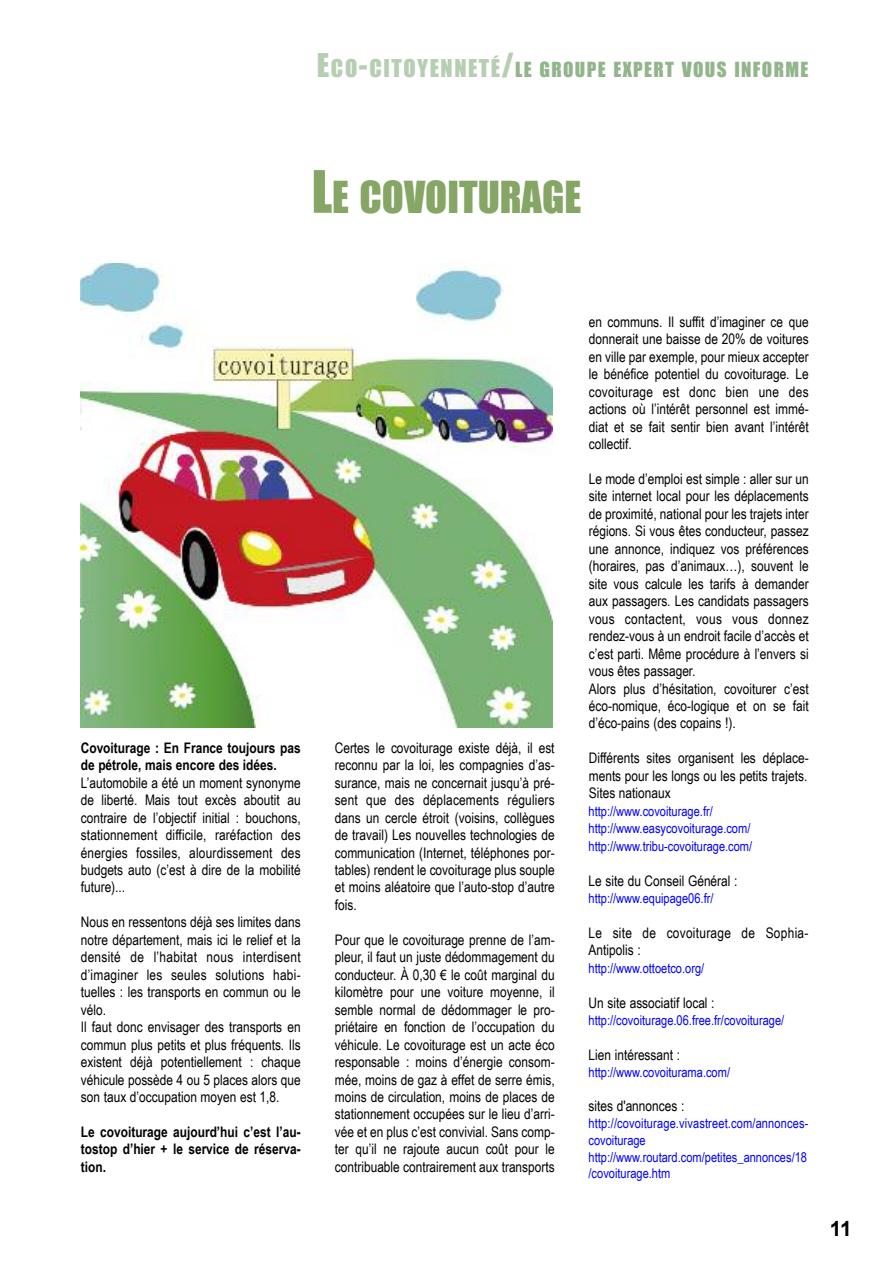
<style>
.page{position:relative;width:893px;height:1263px;background:#fff}
.page>*{position:absolute;margin:0;border:0;box-sizing:border-box;transform-origin:0 0}
.t1{font:40.5px "Impact";color:#85a665}
.t2{font:700 21px "Arial";color:#000}
.t3{font:19.2px "Impact";letter-spacing:.07em;color:#92b58c}
.t4{font:14.55px/17.4px "Arial Narrow";color:#000;text-align:justify}
.t5{font:700 14.55px/17.4px "Arial Narrow";color:#000}
.t6{font:14.55px/17.4px "Arial Narrow";letter-spacing:.02em;color:#000}
.t7{font:13.5px/16.6px "Arial Narrow";color:#00f}
.s1{font-size:30px;color:#b6ceb2}
.s2{font-size:22.5px;color:#b6ceb2}
.s3{font-size:54px}
</style>
<div class="page">
<img style="left:81px;top:263px;width:471px;height:464px">
<h3 class="t3" style="left:317px;top:57px;width:493px"><span class="s1">E</span><span class="s2">CO</span><span class="s1">-</span><span class="s2">CITOYENNETÉ</span><span class="s1">/</span>LE GROUPE EXPERT VOUS INFORME</h3>
<h1 class="t1" style="left:312px;top:172px;width:271px"><span class="s3">L</span>E COVOITURAGE</h1>
<p class="t5" style="left:81px;top:739px;width:221px">Covoiturage : en France toujours pas de pétrole, mais encore des idées.</p>
<p class="t4" style="left:81px;top:774px;width:221px">L’automobile a été un moment synonyme de liberté. Mais tout excès aboutit au contraire de l’objectif initial : bouchons, stationnement difficile, raréfaction des énergies fossiles, alourdissement des budgets auto (c’est à dire de la mobilité future)...</p>
<p class="t4" style="left:81px;top:913px;width:221px;text-align:left">Nous en ressentons déjà ses limites dans notre département, mais ici le relief et la densité de l’habitat nous interdisent d’imaginer les seules solutions habi&shy;tuelles : les transports en commun ou le vélo.<br>Il faut donc envisager des transports en commun plus petits et plus fréquents. Ils existent déjà potentiellement : chaque véhicule possède 4 ou 5 places alors que son taux d’occupation moyen est 1,8.</p>
<p class="t5" style="left:81px;top:1123px;width:221px;text-align:justify">le covoiturage aujourd’hui c’est l’au&shy;tostop d’hier + le service de réserva&shy;tion.</p>
<p class="t4" style="left:335px;top:739px;width:221px">Certes le covoiturage existe déjà, il est reconnu par la loi, les compagnies d’as&shy;surance, mais ne concernait jusqu’à pré&shy;sent que des déplacements réguliers dans un cercle étroit (voisins, collègues de travail) Les nouvelles technologies de communication (Internet, téléphones por&shy;tables) rendent le covoiturage plus souple et moins aléatoire que l’auto-stop d’autre fois.</p>
<p class="t4" style="left:335px;top:931px;width:221px">Pour que le covoiturage prenne de l’am&shy;pleur, il faut un juste dédommagement du conducteur. À 0,30 € le coût marginal du kilomètre pour une voiture moyenne, il semble normal de dédommager le pro&shy;priétaire en fonction de l’occupation du véhicule. Le covoiturage est un acte éco responsable : moins d’énergie consom&shy;mée, moins de gaz à effet de serre émis, moins de circulation, moins de places de stationnement occupées sur le lieu d’arri&shy;vée et en plus c’est convivial. Sans comp&shy;ter qu’il ne rajoute aucun coût pour le contribuable contrairement aux transports</p>
<p class="t4" style="left:589px;top:313px;width:221px">en communs. Il suffit d’imaginer ce que donnerait une baisse de 20% de voitures en ville par exemple, pour mieux accepter le bénéfice potentiel du covoiturage. Le covoiturage est donc bien une des actions où l’intérêt personnel est immé&shy;diat et se fait sentir bien avant l’intérêt collectif.</p>
<p class="t4" style="left:589px;top:470px;width:221px;text-align:left">Le mode d’emploi est simple : aller sur un site internet local pour les déplacements de proximité, national pour les trajets inter régions. Si vous êtes conducteur, passez une annonce, indiquez vos préférences (horaires, pas d’animaux…), souvent le site vous calcule les tarifs à demander aux passagers. Les candidats passagers vous contactent, vous vous donnez rendez-vous à un endroit facile d’accès et c’est parti. Même procédure à l’envers si vous êtes passager.<br>Alors plus d’hésitation, covoiturer c’est éco-nomique, éco-logique et on se fait d’éco-pains (des copains !).</p>
<p class="t4" style="left:589px;top:749px;width:221px">Différents sites organisent les déplace&shy;ments pour les longs ou les petits trajets.<br>Sites nationaux</p>
<p class="t7" style="left:589px;top:802px;width:165px;line-height:17.4px">http://www.covoiturage.fr/ http://www.easycovoiturage.com/ http://www.tribu-covoiturage.com/</p>
<p class="t4" style="left:589px;top:872px;width:150px">Le site du Conseil Général :</p>
<p class="t7" style="left:589px;top:890px;width:126px">http://www.equipage06.fr/</p>
<p class="t6" style="left:589px;top:924px;width:221px">Le site de covoiturage de Sophia-<br>Antipolis :</p>
<p class="t7" style="left:589px;top:960px;width:117px">http://www.ottoetco.org/</p>
<p class="t4" style="left:589px;top:994px;width:128px">Un site associatif local :</p>
<p class="t7" style="left:589px;top:1012px;width:197px">http://covoiturage.06.free.fr/covoiturage/</p>
<p class="t4" style="left:589px;top:1046px;width:93px">Lien intéressant :</p>
<p class="t7" style="left:589px;top:1064px;width:143px">http://www.covoiturama.com/</p>
<p class="t4" style="left:589px;top:1097px;width:97px">sites d'annonces :</p>
<p class="t7" style="left:589px;top:1115px;width:221px">http://covoiturage.vivastreet.com/annonces&shy;covoiturage http://www.routard.com/petites_annonces/18 /covoiturage.htm</p>
<h2 class="t2" style="left:830px;top:1217px;width:24px">11</h2>
</div>
